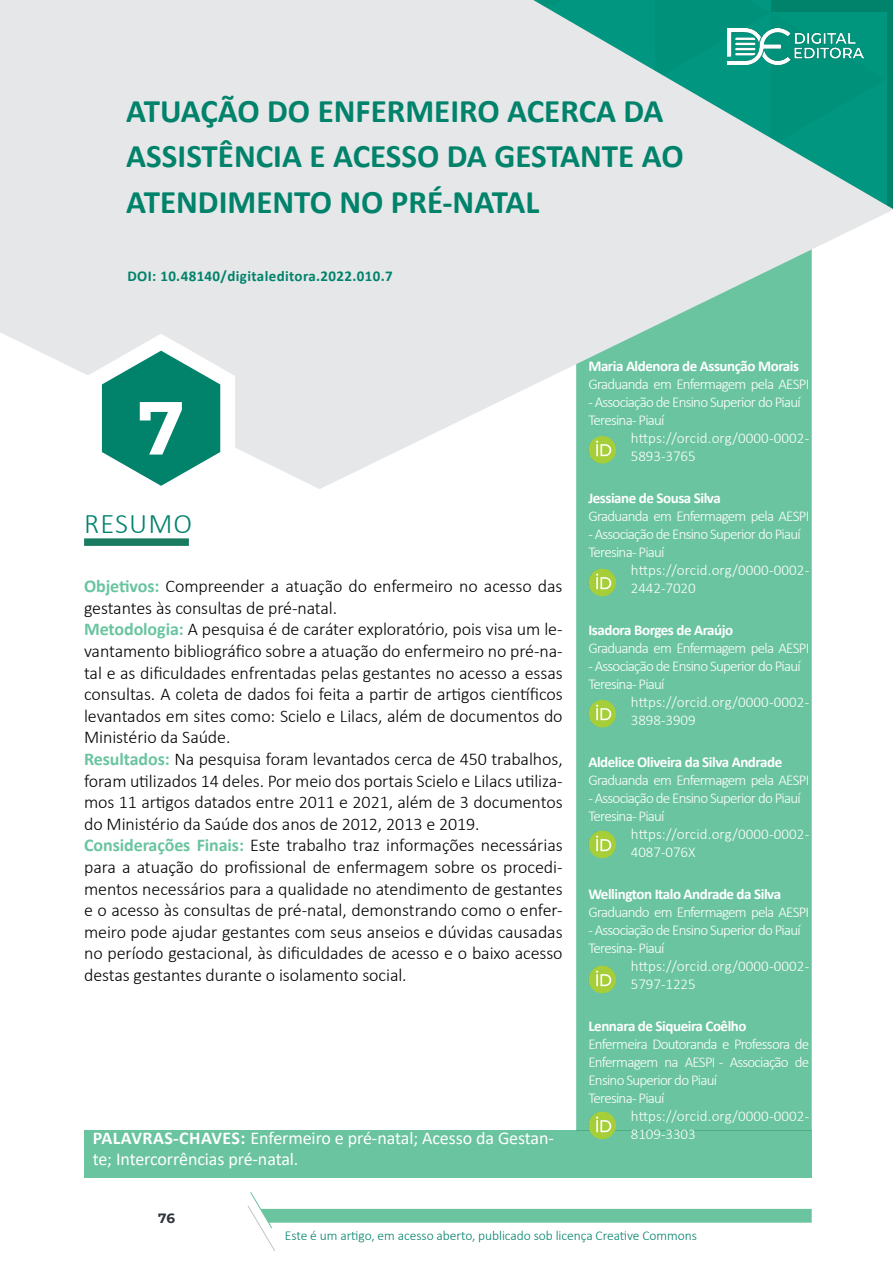
<style>
.page{position:relative;width:893px;height:1263px;background:#fff}
.page>*{position:absolute;margin:0;border:0;box-sizing:border-box;transform-origin:0 0}
.t1{font:700 75px "Montserrat";color:#fff}
.t2{font:700 33px/45px "Calibri";color:#00826b}
.t3{font:300 28.5px "Calibri";letter-spacing:.04em;color:#00826b}
.t4{font:300 18px/21.6px "Calibri";letter-spacing:-.005em;color:#000}
.t5{font:18px/21.6px "Calibri";letter-spacing:-.005em;color:#fff}
.t6{font:300 15px/18px "Calibri";letter-spacing:-.05em;color:#fff}
.t7{font:300 15px/18px "Calibri";letter-spacing:.005em;color:#fff}
.t8{font:700 15px "Calibri";letter-spacing:-.03em;color:#fff}
.t9{font:700 15px "Calibri";letter-spacing:.025em;color:#00826b}
.t10{font:300 13.5px "Calibri";letter-spacing:-.005em;color:#00826b}
.t11{font:700 13.5px "Montserrat";color:#2e333c}
.s1{font-weight:700;color:#6ac4a0}
.s2{font-weight:700}
</style>
<div class="page">
<div style="left:576px;top:489px;width:236px;height:641px;background:#6ac4a0"></div>
<div style="left:84px;top:538px;width:105px;height:8px;background:#197c60"></div>
<svg style="left:0;top:0;width:893px;height:489px;background:#dae6e2"></svg>
<svg style="left:533px;top:0;width:354px;height:209px;background:#7dc0b6"></svg>
<svg style="left:87px;top:334px;width:148px;height:155px"></svg>
<div style="left:84px;top:1130px;width:728px;height:48px;background:#6ac4a0"></div>
<img style="left:728px;top:28px;width:135px;height:37px">
<img style="left:588px;top:1111px;width:28px;height:28px;border-radius:14px">
<img style="left:588px;top:965px;width:28px;height:28px;border-radius:14px">
<img style="left:588px;top:830px;width:28px;height:28px;border-radius:14px">
<img style="left:588px;top:700px;width:28px;height:27px;border-radius:14px">
<img style="left:588px;top:569px;width:28px;height:27px;border-radius:14px">
<img style="left:588px;top:436px;width:28px;height:28px;border-radius:14px">
<svg style="left:247px;top:1192px;width:565px;height:59px"></svg>
<h2 class="t2" style="left:126px;top:89px;width:559px">ATUAÇÃO DO ENFERMEIRO ACERCA DA<br>ASSISTÊNCIA E ACESSO DA GESTANTE AO<br>ATENDIMENTO NO PRÉ-NATAL</h2>
<p class="t9" style="left:127px;top:266px;width:267px">DOI: 10.48140/digitaleditora.2022.010.7</p>
<h1 class="t1" style="left:138px;top:378px;width:48px">7</h1>
<h3 class="t3" style="left:84px;top:505px;width:110px">RESUMO</h3>
<p class="t4" style="left:84px;top:575px;width:480px"><span class="s1">Objetivos:</span> Compreender a atuação do enfermeiro no acesso das gestantes às consultas de pré-natal.<br><span class="s1">Metodologia:</span> A pesquisa é de caráter exploratório, pois visa um le&shy;vantamento bibliográfico sobre a atuação do enfermeiro no pré-na&shy;tal e as dificuldades enfrentadas pelas gestantes no acesso a essas consultas. A coleta de dados foi feita a partir de artigos científicos levantados em sites como: Scielo e Lilacs, além de documentos do Ministério da Saúde.<br><span class="s1">Resultados:</span> Na pesquisa foram levantados cerca de 450 trabalhos, foram utilizados 14 deles. Por meio dos portais Scielo e Lilacs utiliza&shy;mos 11 artigos datados entre 2011 e 2021, além de 3 documentos do Ministério da Saúde dos anos de 2012, 2013 e 2019.<br><span class="s1">Considerações Finais:</span> Este trabalho traz informações necessárias para a atuação do profissional de enfermagem sobre os procedi&shy;mentos necessários para a qualidade no atendimento de gestantes e o acesso às consultas de pré-natal, demonstrando como o enfer&shy;meiro pode ajudar gestantes com seus anseios e dúvidas causadas no período gestacional, às dificuldades de acesso e o baixo acesso destas gestantes durante o isolamento social.</p>
<p class="t5" style="left:93px;top:1126px;width:463px"><span class="s2">PALAVRAS-CHAVES:</span> Enfermeiro e pré-natal; Acesso da Gestan&shy;te; Intercorrências pré-natal.</p>
<p class="t11" style="left:158px;top:1209px;width:19px">76</p>
<p class="t8" style="left:588px;top:355px;width:212px">Maria Aldenora de Assunção Morais</p>
<p class="t6" style="left:588px;top:374px;width:222px">Graduanda em Enfermagem pela AESPI</p>
<p class="t6" style="left:588px;top:392px;width:214px">- Associação de Ensino Superior do Piauí<br>Teresina- Piauí</p>
<p class="t7" style="left:631px;top:428px;width:180px">https://orcid.org/0000-0002-<br>5893-3765</p>
<p class="t8" style="left:588px;top:487px;width:134px">Jessiane de Sousa Silva</p>
<p class="t6" style="left:588px;top:506px;width:222px">Graduanda em Enfermagem pela AESPI</p>
<p class="t6" style="left:588px;top:524px;width:214px">- Associação de Ensino Superior do Piauí<br>Teresina- Piauí</p>
<p class="t7" style="left:631px;top:560px;width:180px">https://orcid.org/0000-0002-<br>2442-7020</p>
<p class="t8" style="left:588px;top:619px;width:146px">Isadora Borges de Araújo</p>
<p class="t6" style="left:588px;top:638px;width:222px">Graduanda em Enfermagem pela AESPI</p>
<p class="t6" style="left:588px;top:656px;width:214px">- Associação de Ensino Superior do Piauí<br>Teresina- Piauí</p>
<p class="t7" style="left:631px;top:692px;width:180px">https://orcid.org/0000-0002-<br>3898-3909</p>
<p class="t8" style="left:588px;top:751px;width:195px">Aldelice Oliveira da Silva Andrade</p>
<p class="t6" style="left:588px;top:770px;width:222px">Graduanda em Enfermagem pela AESPI</p>
<p class="t6" style="left:588px;top:788px;width:214px">- Associação de Ensino Superior do Piauí<br>Teresina- Piauí</p>
<p class="t7" style="left:631px;top:824px;width:180px">https://orcid.org/0000-0002-<br>4087-076X</p>
<p class="t8" style="left:588px;top:883px;width:194px">Wellington Italo Andrade da Silva</p>
<p class="t6" style="left:588px;top:902px;width:222px">Graduando em Enfermagem pela AESPI</p>
<p class="t6" style="left:588px;top:920px;width:214px">- Associação de Ensino Superior do Piauí<br>Teresina- Piauí</p>
<p class="t7" style="left:631px;top:956px;width:180px">https://orcid.org/0000-0002-<br>5797-1225</p>
<p class="t8" style="left:588px;top:1015px;width:160px">Lennara de Siqueira Coêlho</p>
<p class="t6" style="left:588px;top:1034px;width:222px">Enfermeira Doutoranda e Professora de<br>Enfermagem na AESPI - Associação de<br>Ensino Superior do Piauí<br>Teresina- Piauí</p>
<p class="t7" style="left:631px;top:1106px;width:180px">https://orcid.org/0000-0002-<br>8109-3303</p>
<p class="t10" style="left:285px;top:1227px;width:414px">Este é um artigo, em acesso aberto, publicado sob licença Creative Commons</p>
</div>
